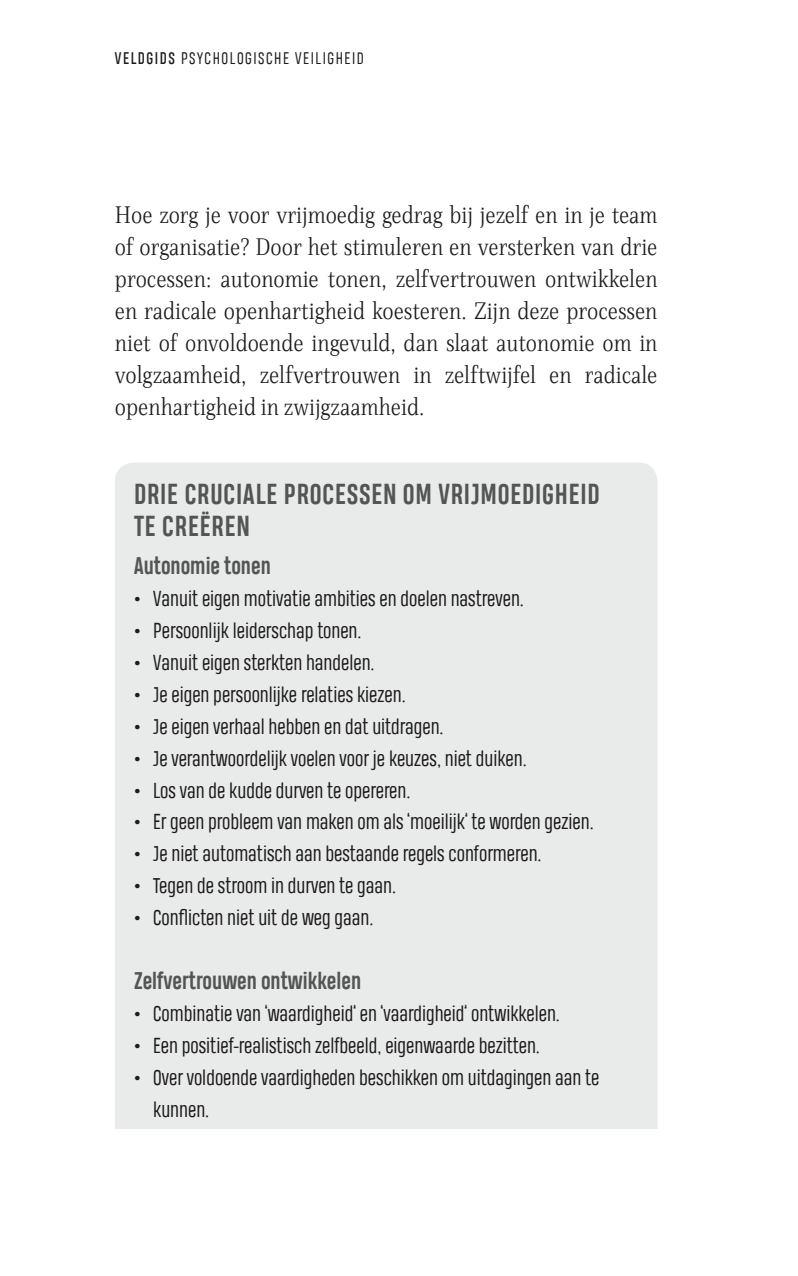
<style>
.page{position:relative;width:798px;height:1276px;background:#fff}
.page>*{position:absolute;margin:0;border:0;box-sizing:border-box;transform-origin:0 0}
.Kaderkop{font:700 27px/31.9px "Heading Pro";letter-spacing:.03em;color:#535454}
.t1{font:24.75px/31.9px "Singel";color:#1c1b1a;text-align:justify}
.Kaderkopje{font:700 22.5px "Heading Pro";color:#535454}
.t2{font:20.25px/31.9px "Heading Pro";color:#1c1b1a}
.t3{font:15.75px "Heading Pro";letter-spacing:.1em;color:#1c1b1a}
.s1{font-style:inherit}
</style>
<div class="page">
<div style="left:115px;top:462px;width:542px;height:698px;background:#e9eaea;border-radius:19px"></div>
<div style="left:99px;top:1129px;width:574px;height:51px;background:#fff"></div>
<p class="t3" style="left:115px;top:49px;width:250px"><span class="s1">VELDGIDS</span> PSYCHOLOGISCHE VEILIGHEID</p>
<p class="t1" style="left:115px;top:198px;width:544px">Hoe zorg je voor vrijmoedig gedrag bij jezelf en in je team of organisatie? Door het stimuleren en versterken van drie processen: autonomie tonen, zelfvertrouwen ontwikkelen en radicale openhartigheid koesteren. Zijn deze processen niet of onvoldoende ingevuld, dan slaat autonomie om in volgzaamheid, zelfvertrouwen in zelftwijfel en radicale openhartigheid in zwijgzaamheid.</p>
<p class="Kaderkop" style="left:134px;top:480px;width:467px">DRIE CRUCIALE PROCESSEN OM VRIJMOEDIGHEID<br>TE CREËREN</p>
<p class="Kaderkopje" style="left:134px;top:552px;width:138px">Autonomie tonen</p>
<p class="t2" style="left:134px;top:585px;width:391px">• Vanuit eigen motivatie ambities en doelen nastreven.</p>
<p class="t2" style="left:134px;top:617px;width:229px">• Persoonlijk leiderschap tonen.</p>
<p class="t2" style="left:134px;top:648px;width:242px">• Vanuit eigen sterkten handelen.</p>
<p class="t2" style="left:134px;top:680px;width:273px">• Je eigen persoonlijke relaties kiezen.</p>
<p class="t2" style="left:134px;top:712px;width:311px">• Je eigen verhaal hebben en dat uitdragen.</p>
<p class="t2" style="left:134px;top:744px;width:394px">• Je verantwoordelijk voelen voor je keuzes, niet duiken.</p>
<p class="t2" style="left:134px;top:776px;width:278px">• Los van de kudde durven te opereren.</p>
<p class="t2" style="left:134px;top:808px;width:461px">• Er geen probleem van maken om als ‘moeilijk’ te worden gezien.</p>
<p class="t2" style="left:134px;top:840px;width:409px">• Je niet automatisch aan bestaande regels conformeren.</p>
<p class="t2" style="left:134px;top:872px;width:263px">• Tegen de stroom in durven te gaan.</p>
<p class="t2" style="left:134px;top:904px;width:241px">• Conflicten niet uit de weg gaan.</p>
<p class="Kaderkopje" style="left:134px;top:967px;width:228px">Zelfvertrouwen ontwikkelen</p>
<p class="t2" style="left:134px;top:999px;width:427px">• Combinatie van ‘waardigheid’ en ‘vaardigheid’ ontwikkelen.</p>
<p class="t2" style="left:134px;top:1031px;width:407px">• Een positief-realistisch zelfbeeld, eigenwaarde bezitten.</p>
<p class="t2" style="left:153px;top:1063px;width:447px;text-indent:-19px">• Over voldoende vaardigheden beschikken om uitdagingen aan te kunnen.</p>
</div>
